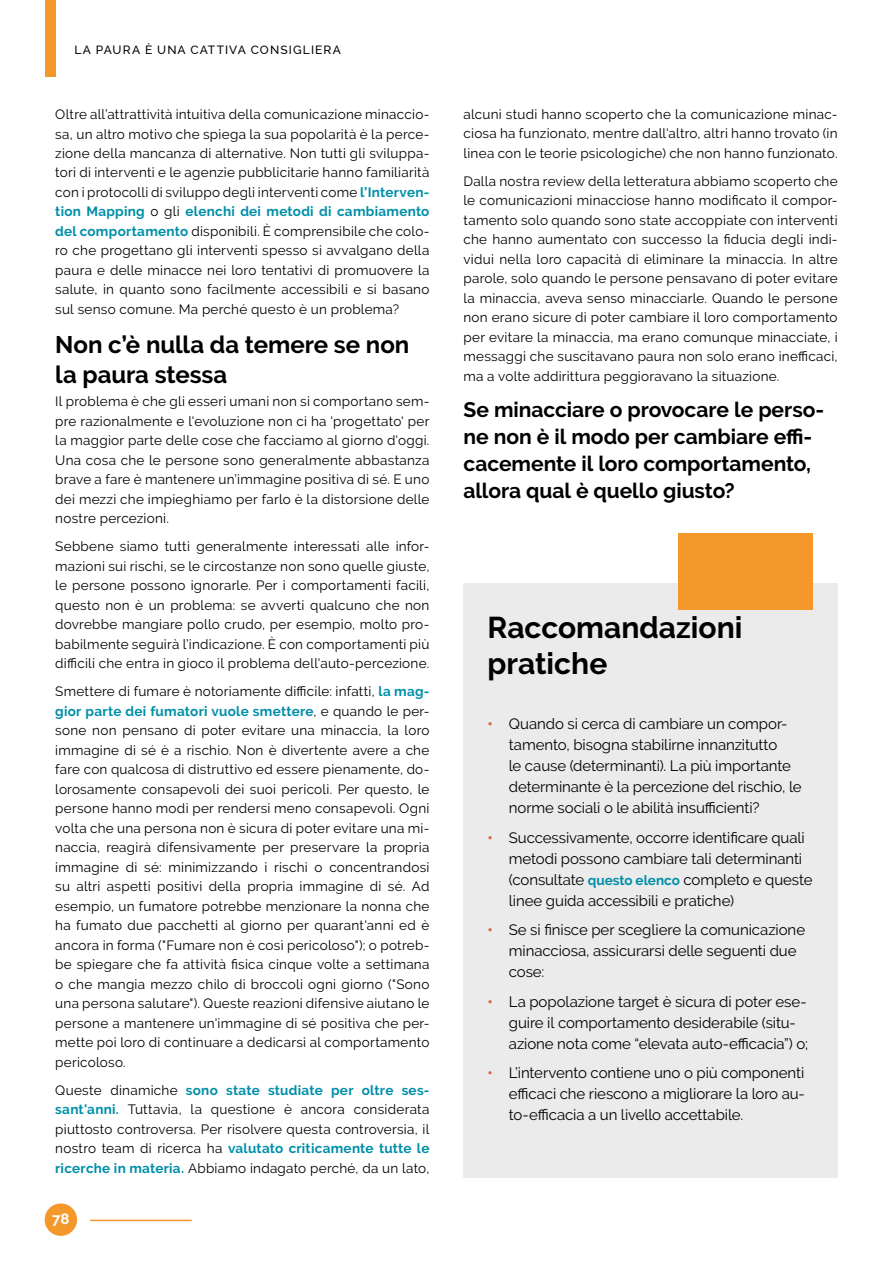
<style>
.page{position:relative;width:893px;height:1263px;background:#fff}
.page>*{position:absolute;margin:0;border:0;box-sizing:border-box;transform-origin:0 0}
.t1{font:700 30px/36px "Raleway";color:#000}
.t2{font:700 24px/30px "Raleway";letter-spacing:-.005em;color:#000}
.t3{font:700 21px/27px "Raleway";letter-spacing:-.005em;color:#000}
.t4{font:15px/21px "Raleway";letter-spacing:-.005em;color:#000}
.t5{font:700 15px "Raleway";color:#fff}
.t6{font:13.5px/19.5px "Raleway";letter-spacing:.02em;color:#000;text-align:justify}
.t7{font:500 12px "Raleway";letter-spacing:.095em;color:#000}
.s1{font-weight:700;color:#008fa9}
.s2{font-weight:700;color:#d86246}
.s3{font-weight:700;font-size:13.5px;color:#008fa9}
</style>
<div class="page">
<div style="left:45px;top:1203px;width:32px;height:33px;background:#f4982b;border-radius:50%"></div>
<hr style="left:90px;top:1220px;width:102px;height:1px;background:#f4982b">
<div style="left:45px;top:0;width:10px;height:77px;background:#f4982b"></div>
<div style="left:463px;top:583px;width:375px;height:595px;background:#ebebeb"></div>
<div style="left:678px;top:534px;width:135px;height:76px;background:#f4982b"></div>
<p class="t7" style="left:74px;top:43px;width:268px">LA PAURA È UNA CATTIVA CONSIGLIERA</p>
<p class="t6" style="left:55px;top:104px;width:376px">Oltre all’attrattività intuitiva della comunicazione minaccio&shy;sa, un altro motivo che spiega la sua popolarità è la perce&shy;zione della mancanza di alternative. Non tutti gli sviluppa&shy;tori di interventi e le agenzie pubblicitarie hanno familiarità con i protocolli di sviluppo degli interventi come <span class="s1">l’Interven&shy;tion Mapping</span> o gli <span class="s1">elenchi dei metodi di cambiamento del comportamento</span> disponibili. È comprensibile che colo&shy;ro che progettano gli interventi spesso si avvalgano della paura e delle minacce nei loro tentativi di promuovere la salute, in quanto sono facilmente accessibili e si basano sul senso comune. Ma perché questo è un problema?</p>
<h2 class="t2" style="left:55px;top:329px;width:356px">Non c’è nulla da temere se non la paura stessa</h2>
<p class="t6" style="left:55px;top:392px;width:376px">Il problema è che gli esseri umani non si comportano sem&shy;pre razionalmente e l'evoluzione non ci ha 'progettato' per la maggior parte delle cose che facciamo al giorno d'oggi.<br>Una cosa che le persone sono generalmente abbastanza brave a fare è mantenere un’immagine positiva di sé. E uno dei mezzi che impieghiamo per farlo è la distorsione delle nostre percezioni.</p>
<p class="t6" style="left:55px;top:537px;width:376px">Sebbene siamo tutti generalmente interessati alle infor&shy;mazioni sui rischi, se le circostanze non sono quelle giuste, le persone possono ignorarle. Per i comportamenti facili, questo non è un problema: se avverti qualcuno che non dovrebbe mangiare pollo crudo, per esempio, molto pro&shy;babilmente seguirà l’indicazione. È con comportamenti più difficili che entra in gioco il problema dell'auto-percezione.</p>
<p class="t6" style="left:55px;top:682px;width:376px">Smettere di fumare è notoriamente difficile: infatti, <span class="s1">la mag&shy;gior parte dei fumatori vuole smettere</span>, e quando le per&shy;sone non pensano di poter evitare una minaccia, la loro immagine di sé è a rischio. Non è divertente avere a che fare con qualcosa di distruttivo ed essere pienamente, do&shy;lorosamente consapevoli dei suoi pericoli. Per questo, le persone hanno modi per rendersi meno consapevoli. Ogni volta che una persona non è sicura di poter evitare una mi&shy;naccia, reagirà difensivamente per preservare la propria immagine di sé: minimizzando i rischi o concentrandosi su altri aspetti positivi della propria immagine di sé. Ad esempio, un fumatore potrebbe menzionare la nonna che ha fumato due pacchetti al giorno per quarant'anni ed è ancora in forma ("Fumare non è così pericoloso"); o potreb&shy;be spiegare che fa attività fisica cinque volte a settimana o che mangia mezzo chilo di broccoli ogni giorno ("Sono una persona salutare"). Queste reazioni difensive aiutano le persone a mantenere un'immagine di sé positiva che per&shy;mette poi loro di continuare a dedicarsi al comportamento pericoloso.</p>
<p class="t6" style="left:55px;top:1080px;width:376px">Queste dinamiche <span class="s1">sono state studiate per oltre ses&shy;sant'anni.</span> Tuttavia, la questione è ancora considerata piuttosto controversa. Per risolvere questa controversia, il nostro team di ricerca ha <span class="s1">valutato criticamente tutte le ricerche in materia.</span> Abbiamo indagato perché, da un lato,</p>
<p class="t5" style="left:52px;top:1210px;width:19px">78</p>
<p class="t6" style="left:463px;top:104px;width:376px">alcuni studi hanno scoperto che la comunicazione minac&shy;ciosa ha funzionato, mentre dall'altro, altri hanno trovato (in linea con le teorie psicologiche) che non hanno funzionato.</p>
<p class="t6" style="left:463px;top:171px;width:376px">Dalla nostra review della letteratura abbiamo scoperto che le comunicazioni minacciose hanno modificato il compor&shy;tamento solo quando sono state accoppiate con interventi che hanno aumentato con successo la fiducia degli indi&shy;vidui nella loro capacità di eliminare la minaccia. In altre parole, solo quando le persone pensavano di poter evitare la minaccia, aveva senso minacciarle. Quando le persone non erano sicure di poter cambiare il loro comportamento per evitare la minaccia, ma erano comunque minacciate, i messaggi che suscitavano paura non solo erano inefficaci, ma a volte addirittura peggioravano la situazione.</p>
<h3 class="t3" style="left:463px;top:396px;width:362px">Se minacciare o provocare le perso&shy;ne non è il modo per cambiare effi&shy;cacemente il loro comportamento, allora qual è quello giusto?</h3>
<h1 class="t1" style="left:488px;top:610px;width:256px">Raccomandazioni pratiche</h1>
<p class="t4" style="left:509px;top:713px;width:294px;text-indent:-21px"><span class="s2">•</span> Quando si cerca di cambiare un compor&shy;tamento, bisogna stabilirne innanzitutto<br>le cause (determinanti). La più importante determinante è la percezione del rischio, le norme sociali o le abilità insufficienti?</p>
<p class="t4" style="left:509px;top:827px;width:305px;text-indent:-21px"><span class="s2">•</span> Successivamente, occorre identificare quali metodi possono cambiare tali determinanti (consultate <span class="s3">questo elenco</span> completo e queste linee guida accessibili e pratiche)</p>
<p class="t4" style="left:509px;top:919px;width:298px;text-indent:-21px"><span class="s2">•</span> Se si finisce per scegliere la comunicazione minacciosa, assicurarsi delle seguenti due cose:</p>
<p class="t4" style="left:509px;top:991px;width:301px;text-indent:-21px"><span class="s2">•</span> La popolazione target è sicura di poter ese&shy;guire il comportamento desiderabile (situ&shy;azione nota come “elevata auto-efficacia”) o;</p>
<p class="t4" style="left:509px;top:1062px;width:297px;text-align:justify;text-indent:-21px"><span class="s2">•</span> L’intervento contiene uno o più componenti efficaci che riescono a migliorare la loro au&shy;to-efficacia a un livello accettabile.</p>
</div>
